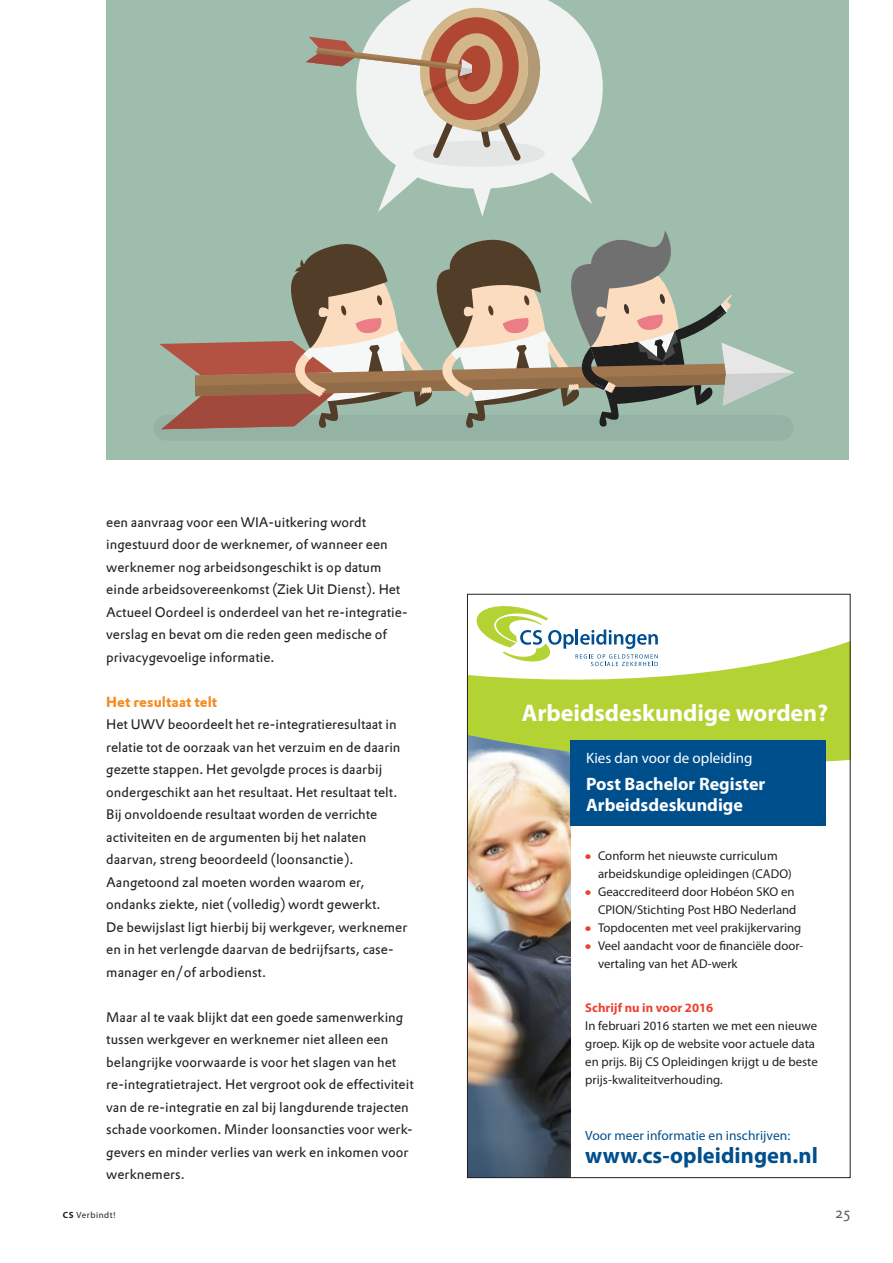
<style>
.page{position:relative;width:893px;height:1263px;background:#fff}
.page>*{position:absolute;margin:0;border:0;box-sizing:border-box;transform-origin:0 0}
.t1{font:700 24px "Myriad Pro";color:#fff}
.plat{font:700 22.5px "Myriad Pro";letter-spacing:.005em;color:#004f8d}
.t2{font:700 18px "Myriad Pro";color:#fff}
.t3{font:15px "Myriad Pro";color:#fff}
.t4{font:15px "DTL Prokyon ST";color:#636366}
.tussenkopje{font:700 14.25px "DTL Prokyon ST";letter-spacing:.005em;color:#f68b1f}
.plat-2{font:13.5px/22.5px "DTL Prokyon ST";letter-spacing:.005em;color:#231f20}
.plat-3{font:13.5px "Myriad Pro";letter-spacing:.005em;color:#004f8d}
.plat_opsomming{font:12.75px/18px "Myriad Pro";letter-spacing:.005em;color:#231f20}
.plat_opsomming-2{font:700 12.75px "Myriad Pro";letter-spacing:.005em;color:#ec4232}
.t5{font:9px "Myriad Pro";letter-spacing:.06em;color:#231f20}
.s1{font-family:"English Grotesque";font-weight:300;font-size:9px;color:#ec4232}
.s2{font-weight:700}
</style>
<div class="page">
<div style="left:106px;top:0;width:742px;height:459px;background:#9ebdad"></div>
<svg style="left:159px;top:230px;width:636px;height:200px"></svg>
<svg style="left:378px;top:0;width:225px;height:217px;fill:#f1f3f3"></svg>
<div style="left:413px;top:141px;width:132px;height:26px;background:#e4e5e5;border-radius:50%"></div>
<svg style="left:306px;top:3px;width:237px;height:158px"></svg>
<div style="left:472px;top:53px;width:13px;height:28px;background:#b04732"></div>
<img style="left:469px;top:807px;width:101px;height:369px">
<svg style="left:469px;top:642px;width:379px;height:165px;fill:#b3d234"></svg>
<svg style="left:471px;top:606px;width:187px;height:60px"></svg>
<div style="left:570px;top:740px;width:256px;height:85px;background:#004f8d"></div>
<p class="plat-2" style="left:106px;top:510px;width:303px">een aanvraag voor een WIA-uitkering wordt ingestuurd door de werknemer, of wanneer een werknemer nog arbeidsongeschikt is op datum einde arbeidsovereenkomst (Ziek Uit Dienst). Het Actueel Oordeel is onderdeel van het re-integratie-</p>
<p class="plat-2" style="left:106px;top:623px;width:282px">verslag en bevat om die reden geen medische of privacygevoelige informatie.</p>
<p class="tussenkopje" style="left:106px;top:692px;width:112px">Het resultaat telt</p>
<p class="plat-2" style="left:106px;top:713px;width:296px">Het UWV beoordeelt het re-integratieresultaat in relatie tot de oorzaak van het verzuim en de daarin gezette stappen. Het gevolgde proces is daarbij ondergeschikt aan het resultaat. Het resultaat telt.</p>
<p class="plat-2" style="left:106px;top:803px;width:276px">Bij onvoldoende resultaat worden de verrichte activiteiten en de argumenten bij het nalaten daarvan, streng beoordeeld (loonsanctie).<br>Aangetoond zal moeten worden waarom er, ondanks ziekte, niet (volledig) wordt gewerkt.</p>
<p class="plat-2" style="left:106px;top:915px;width:303px">De bewijslast ligt hierbij bij werkgever, werknemer en in het verlengde daarvan de bedrijfsarts, case&shy;manager en/of arbodienst.</p>
<p class="plat-2" style="left:106px;top:1005px;width:309px">Maar al te vaak blijkt dat een goede samenwerking tussen werkgever en werknemer niet alleen een belangrijke voorwaarde is voor het slagen van het re-integratietraject. Het vergroot ook de effectiviteit van de re-integratie en zal bij langdurende trajecten schade voorkomen. Minder loonsancties voor werk-</p>
<p class="plat-2" style="left:106px;top:1140px;width:304px">gevers en minder verlies van werk en inkomen voor werknemers.</p>
<p class="t1" style="left:522px;top:697px;width:308px">Arbeidsdeskundige worden?</p>
<p class="t3" style="left:586px;top:748px;width:168px">Kies dan voor de opleiding</p>
<p class="t2" style="left:586px;top:772px;width:181px">Post Bachelor Register</p>
<p class="t2" style="left:586px;top:793px;width:158px">Arbeidsdeskundige</p>
<p class="plat_opsomming" style="left:598px;top:847px;width:195px;text-indent:-13px"><span class="s1">•</span> Conform het nieuwste curriculum arbeidskundige opleidingen (CADO)</p>
<p class="plat_opsomming" style="left:585px;top:883px;width:213px;text-align:right"><span class="s1">•</span> Geaccrediteerd door Hobéon SKO en<br>CPION/Stichting Post HBO Nederland</p>
<p class="plat_opsomming" style="left:585px;top:919px;width:218px"><span class="s1">•</span> Topdocenten met veel prakijkervaring</p>
<p class="plat_opsomming" style="left:598px;top:937px;width:207px;text-indent:-13px"><span class="s1">•</span> Veel aandacht voor de financiële door&shy;vertaling van het AD-werk</p>
<p class="plat_opsomming-2" style="left:585px;top:999px;width:130px">Schrijf nu in voor 2016</p>
<p class="plat_opsomming" style="left:585px;top:1016px;width:234px">In februari 2016 starten we met een nieuwe groep. Kijk op de website voor actuele data en prijs. Bij CS Opleidingen krijgt u de beste</p>
<p class="plat_opsomming" style="left:585px;top:1070px;width:139px">prijs-kwaliteitverhouding.</p>
<p class="plat-3" style="left:585px;top:1127px;width:206px">Voor meer informatie en inschrijven:</p>
<p class="plat" style="left:585px;top:1140px;width:234px">www.cs-opleidingen.nl</p>
<p class="t5" style="left:63px;top:1209px;width:54px"><span class="s2">CS</span> Verbindt!</p>
<p class="t4" style="left:835px;top:1203px;width:17px">25</p>
</div>
